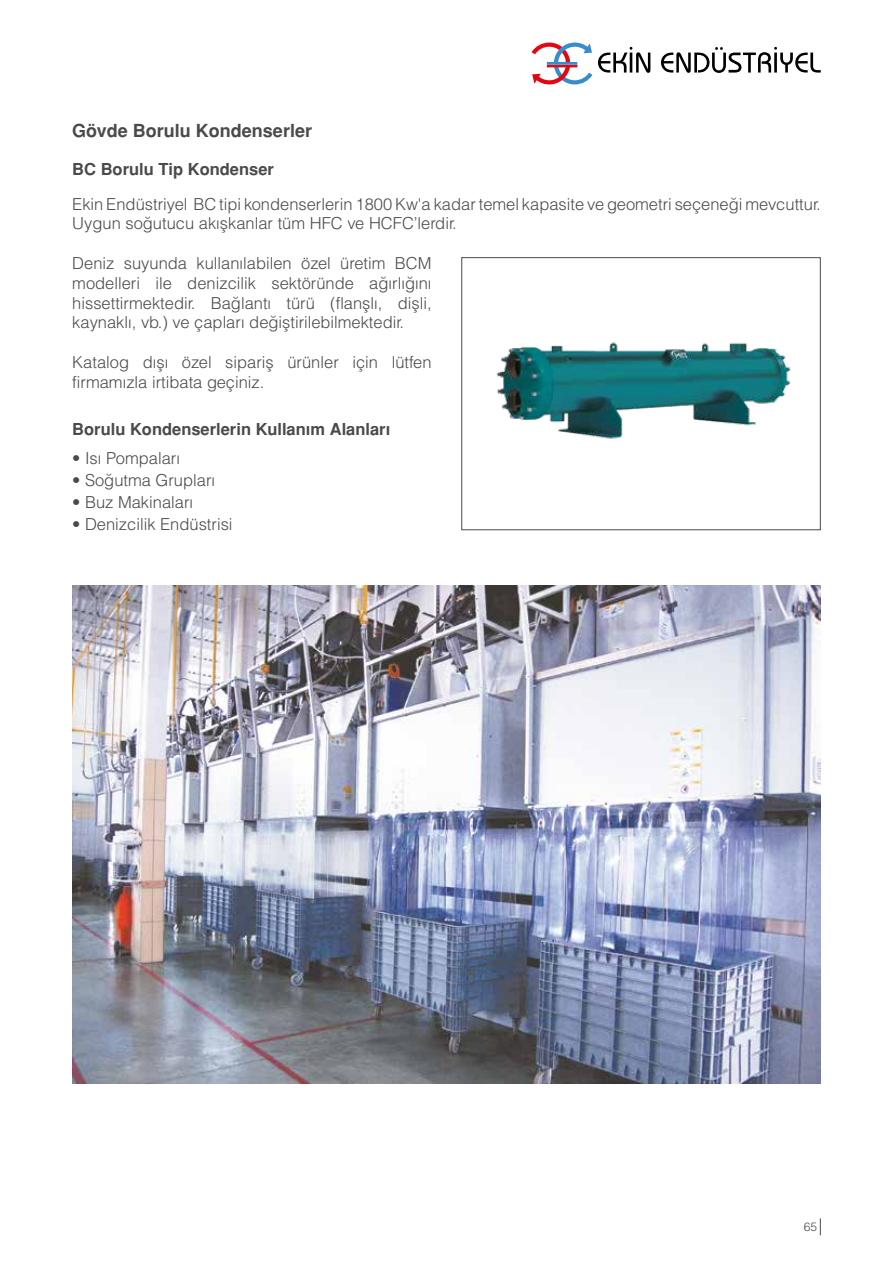
<style>
.page{position:relative;width:893px;height:1263px;background:#fff}
.page>*{position:absolute;margin:0;border:0;box-sizing:border-box;transform-origin:0 0}
.t1{font:700 18px "Helvetica Tr";color:#4a4a49}
.t2{font:16.5px/19.8px "Helvetica Light Normal Tr";color:#4a4a49}
.t3{font:700 16.5px "Helvetica Tr";color:#4a4a49}
.t4{font:12px "Helvetica Light Normal Tr";color:#4a4a49}
</style>
<div class="page">
<svg style="left:532px;top:43px;width:60px;height:41px"></svg>
<svg style="left:598px;top:47px;width:52px;height:26px"></svg>
<svg style="left:661px;top:47px;width:160px;height:26px"></svg>
<svg style="left:820px;top:1218px;width:1px;height:17px"></svg>
<img style="left:72px;top:586px;width:749px;height:497px">
<img style="left:496px;top:342px;width:295px;height:97px">
<div style="left:461px;top:257px;width:360px;height:273px;border:1px solid #4a4a49"></div>
<p class="t1" style="left:72px;top:120px;width:241px">Gövde Borulu Kondenserler</p>
<p class="t3" style="left:72px;top:159px;width:203px">BC Borulu Tip Kondenser</p>
<p class="t2" style="left:72px;top:193px;width:750px">Ekin Endüstriyel BC tipi kondenserlerin 1800 Kw'a kadar temel kapasite ve geometri seçeneği mevcuttur.<br>Uygun soğutucu akışkanlar tüm HFC ve HCFC’lerdir.</p>
<p class="t2" style="left:72px;top:253px;width:361px;text-align:justify">Deniz suyunda kullanılabilen özel üretim BCM modelleri ile denizcilik sektöründe ağırlığını hissettirmektedir. Bağlantı türü (flanşlı, dişli, kaynaklı, vb.) ve çapları değiştirilebilmektedir.</p>
<p class="t2" style="left:72px;top:352px;width:361px">Katalog dışı özel sipariş ürünler için lütfen firmamızla irtibata geçiniz.</p>
<p class="t3" style="left:72px;top:419px;width:319px">Borulu Kondenserlerin Kullanım Alanları</p>
<p class="t2" style="left:72px;top:448px;width:109px">• Isı Pompaları</p>
<p class="t2" style="left:72px;top:470px;width:144px">• Soğutma Grupları</p>
<p class="t2" style="left:72px;top:492px;width:122px">• Buz Makinaları</p>
<p class="t2" style="left:72px;top:514px;width:162px">• Denizcilik Endüstrisi</p>
<p class="t4" style="left:804px;top:1219px;width:15px">65</p>
</div>
